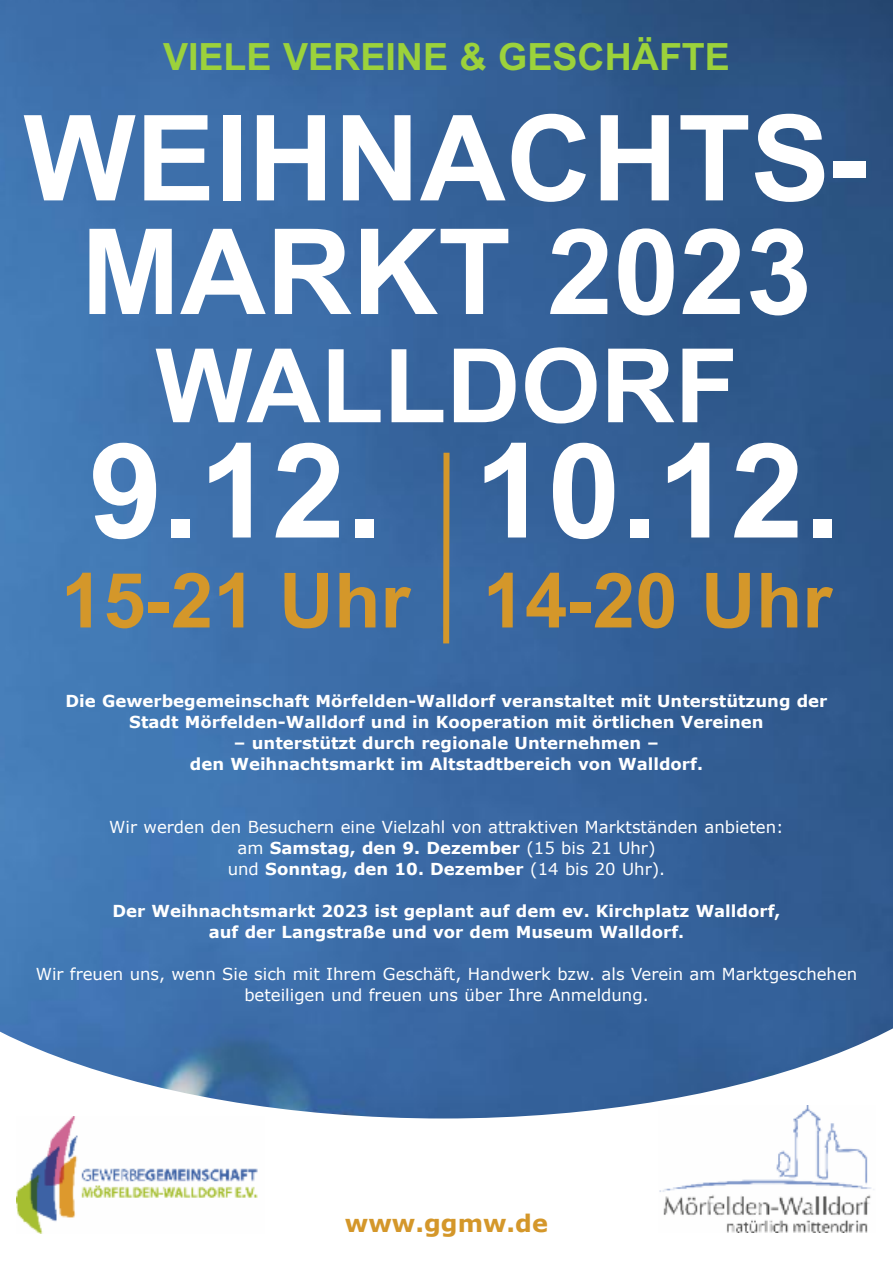
<style>
.page{position:relative;width:893px;height:1263px;background:#fff}
.page>*{position:absolute;margin:0;border:0;box-sizing:border-box;transform-origin:0 0}
.t1{font:700 131.85px "Arial";color:#fff}
.t2{font:700 118.95px/113.6px "Arial";color:#fff;text-align:center}
.t3{font:700 102.75px "Arial";color:#fff}
.t4{font:700 76.2px "Arial";color:#d4972a}
.t5{font:700 37.65px "Arial";color:#9cd23b}
.t6{font:700 24px "Verdana";color:#d4972a}
.t7{font:700 16.5px/21px "Verdana";color:#fff;text-align:center}
.t8{font:16.5px/21px "Verdana";color:#fff;text-align:center}
.s1{font-weight:700}
</style>
<div class="page">
<img style="left:0;top:0;width:893px;height:1118px">
<img style="left:16px;top:1116px;width:248px;height:117px">
<img style="left:659px;top:1106px;width:217px;height:126px">
<div style="left:443px;top:453px;width:6px;height:190px;background:#d4972a"></div>
<h3 class="t5" style="left:163px;top:35px;width:568px">VIELE VEREINE &amp; GESCHÄFTE</h3>
<h2 class="t2" style="left:23px;top:103px;width:848px">WEIHNACHTS-<br>MARKT 2023</h2>
<h3 class="t3" style="left:155px;top:327px;width:584px">WALLDORF</h3>
<h1 class="t1" style="left:89px;top:415px;width:295px">9.12.</h1>
<h3 class="t4" style="left:61px;top:557px;width:351px">15-21 Uhr</h3>
<h1 class="t1" style="left:474px;top:415px;width:368px">10.12.</h1>
<h3 class="t4" style="left:483px;top:557px;width:351px">14-20 Uhr</h3>
<p class="t7" style="left:66px;top:690px;width:763px">Die Gewerbegemeinschaft Mörfelden-Walldorf veranstaltet mit Unterstützung der<br>Stadt Mörfelden-Walldorf und in Kooperation mit örtlichen Vereinen</p>
<p class="t7" style="left:190px;top:732px;width:514px">– unterstützt durch regionale Unternehmen –<br>den Weihnachtsmarkt im Altstadtbereich von Walldorf.</p>
<p class="t8" style="left:109px;top:816px;width:676px">Wir werden den Besuchern eine Vielzahl von attraktiven Marktständen anbieten: am <span class="s1">Samstag, den 9. Dezember</span> (15 bis 21 Uhr)<br>und <span class="s1">Sonntag, den 10. Dezember</span> (14 bis 20 Uhr).</p>
<p class="t7" style="left:112px;top:900px;width:670px">Der Weihnachtsmarkt 2023 ist geplant auf dem ev. Kirchplatz Walldorf, auf der Langstraße und vor dem Museum Walldorf.</p>
<p class="t8" style="left:36px;top:963px;width:823px">Wir freuen uns, wenn Sie sich mit Ihrem Geschäft, Handwerk bzw. als Verein am Marktgeschehen beteiligen und freuen uns über Ihre Anmeldung.</p>
<h3 class="t6" style="left:345px;top:1208px;width:205px">www.ggmw.de</h3>
</div>
